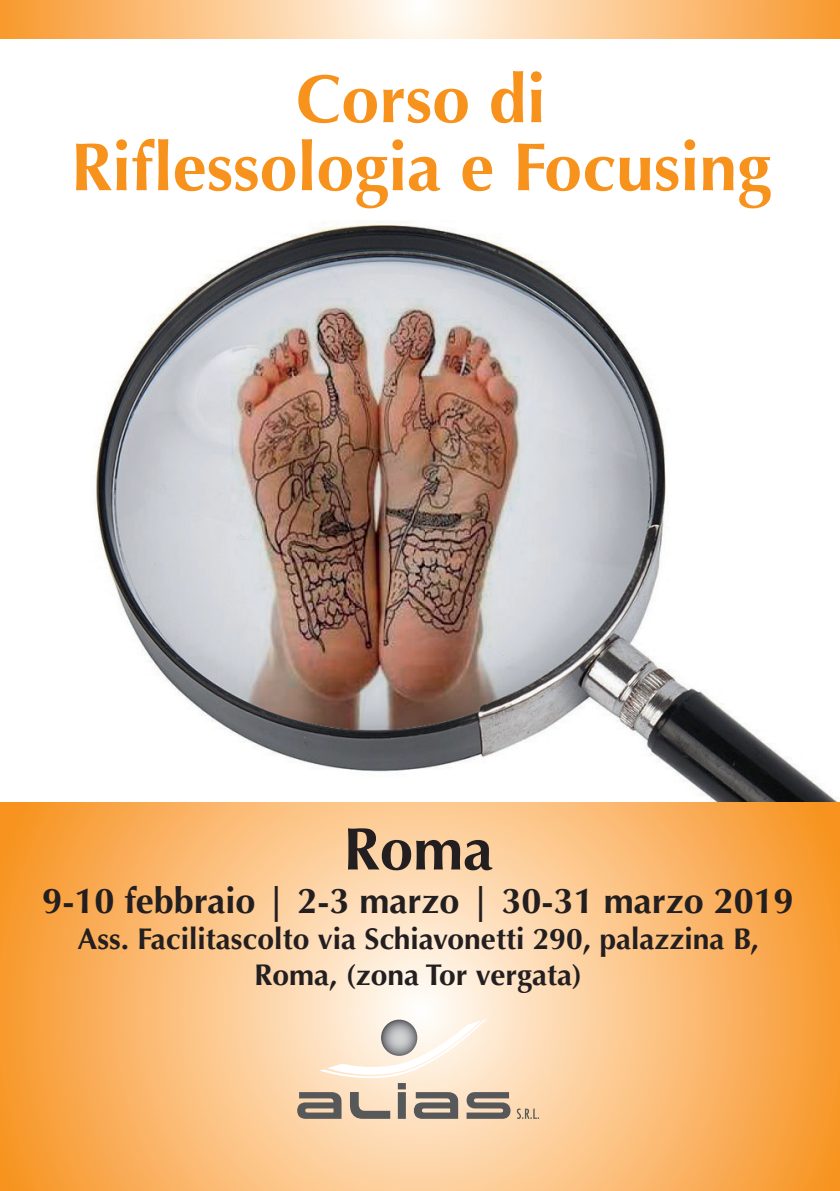
<style>
.page{position:relative;width:840px;height:1191px;background:#fff}
.page>*{position:absolute;margin:0;border:0;box-sizing:border-box;transform-origin:0 0}
.t1{font:700 68px/68px "Optima";color:#f7931d;text-align:center}
.t2{font:700 60px "Optima";color:#231f20}
.t3{font:700 36px "Optima";color:#231f20}
.t4{font:700 30px/36px "Optima";color:#231f20;text-align:center}
</style>
<div class="page">
<img style="left:94px;top:221px;width:744px;height:581px">
<svg style="left:0;top:0;width:839px;height:38px;background:#fcc991"></svg>
<svg style="left:0;top:802px;width:839px;height:389px;background:#fbbe7a"></svg>
<svg style="left:516px;top:1108px;width:23px;height:11px"></svg>
<svg style="left:297px;top:1018px;width:213px;height:100px;background:#e0d0be"></svg>
<h1 class="t1" style="left:70px;top:66px;width:701px">Corso di<br>Riflessologia e Focusing</h1>
<h2 class="t2" style="left:343px;top:814px;width:151px">Roma</h2>
<p class="t3" style="left:42px;top:879px;width:752px">9-10 febbraio | 2-3 marzo | 30-31 marzo 2019</p>
<p class="t4" style="left:77px;top:921px;width:682px">Ass. Facilitascolto via Schiavonetti 290, palazzina B,<br>Roma, (zona Tor vergata)</p>
</div>
